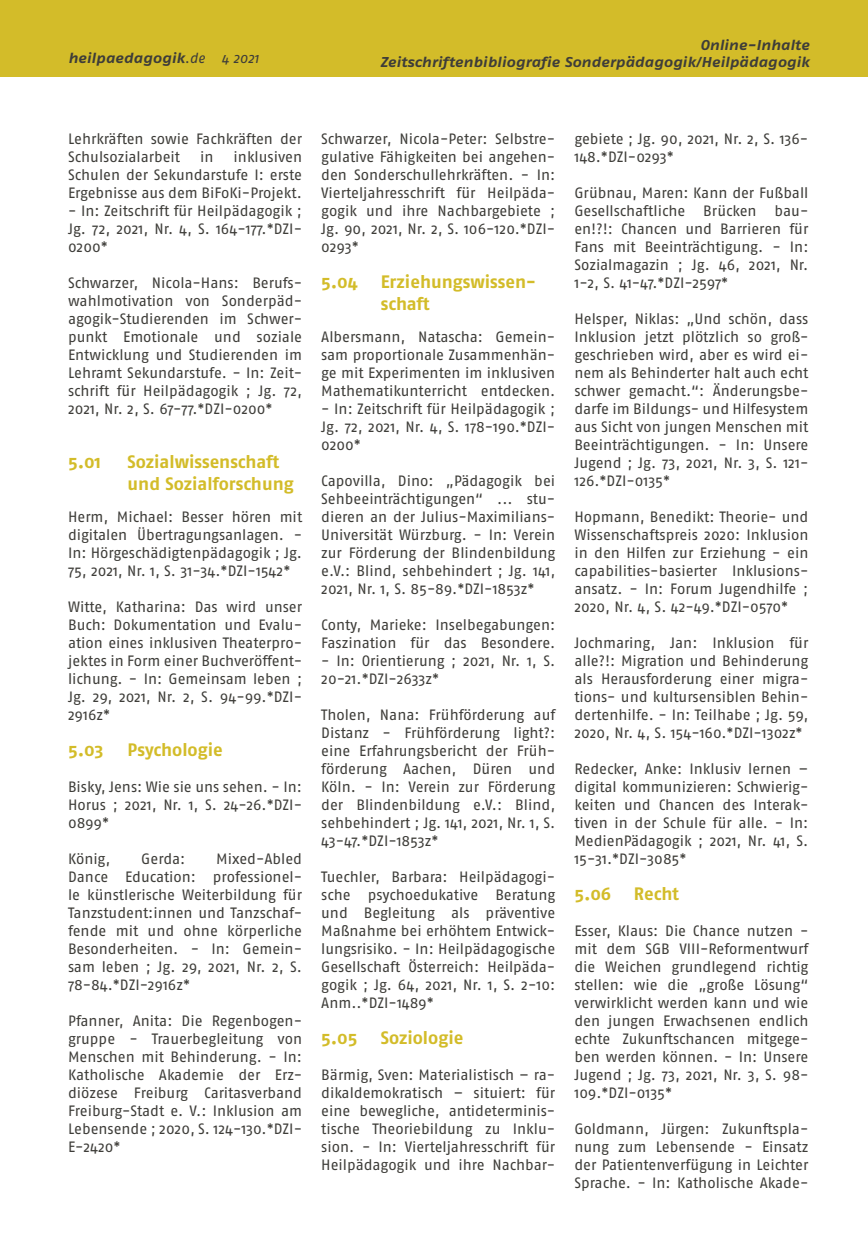
<style>
.page{position:relative;width:868px;height:1242px;background:#fff}
.page>*{position:absolute;margin:0;border:0;box-sizing:border-box;transform-origin:0 0}
.Head_gelb_klein{font:700 18px/21.6px "Fago No";color:#d3bc29}
.Text{font:15px/18px "Fago No";color:#3e3d39;text-align:justify}
.t1{font:italic 700 14.25px/17.1px "Fago Ex";color:#3e3d39;text-align:right}
.s1{font-family:"Fago No";font-weight:400}
</style>
<div class="page">
<div style="left:0;top:0;width:867px;height:77px;background:#d3bc29"></div>
<p class="t1" style="left:68px;top:49px;width:192px">heilpaedagogik<span class="s1">.de 4 2021</span></p>
<p class="t1" style="left:380px;top:36px;width:431px">Online-Inhalte<br>Zeitschriftenbibliografie Sonderpädagogik/Heilpädagogik</p>
<p class="Text" style="left:68px;top:130px;width:235px">Lehrkräften sowie Fachkräften der<br>Schulsozialarbeit</p>
<p class="Text" style="left:68px;top:148px;width:235px;text-indent:165px">inklusiven Schulen der Sekundarstufe I: erste Ergebnisse aus dem BiFoKi-Projekt.</p>
<p class="Text" style="left:68px;top:202px;width:235px">- In: Zeitschrift für Heilpädagogik ; Jg. 72, 2021, Nr. 4, S. 164-177.*DZI-0200*</p>
<p class="Text" style="left:68px;top:274px;width:235px">Schwarzer, Nicola-Hans: Berufs&shy;wahlmotivation von Sonderpäd&shy;agogik-Studierenden im Schwer&shy;punkt Emotionale und soziale Entwicklung und Studierenden im Lehramt Sekundarstufe. - In: Zeit&shy;schrift für Heilpädagogik ; Jg. 72, 2021, Nr. 2, S. 67-77.*DZI-0200*</p>
<p class="Text" style="left:200px;top:148px;width:15px">in</p>
<p class="Head_gelb_klein" style="left:68px;top:451px;width:35px">5.01</p>
<p class="Head_gelb_klein" style="left:128px;top:451px;width:168px">Sozialwissenschaft und Sozialforschung</p>
<p class="Text" style="left:68px;top:508px;width:236px">Herm, Michael: Besser hören mit digitalen Übertragungsanlagen. - In: Hörgeschädigtenpädagogik ; Jg.<br>75, 2021, Nr. 1, S. 31-34.*DZI-1542*</p>
<p class="Text" style="left:68px;top:598px;width:235px">Witte, Katharina: Das wird unser Buch: Dokumentation und Evalu&shy;ation eines inklusiven Theaterpro&shy;jektes in Form einer Buchveröffent&shy;lichung. - In: Gemeinsam leben ; Jg. 29, 2021, Nr. 2, S. 94-99.*DZI-2916z*</p>
<p class="Head_gelb_klein" style="left:68px;top:739px;width:37px">5.03</p>
<p class="Head_gelb_klein" style="left:128px;top:739px;width:97px">Psychologie</p>
<p class="Text" style="left:68px;top:778px;width:235px">Bisky, Jens: Wie sie uns sehen. - In:<br>Horus ; 2021, Nr. 1, S. 24-26.*DZI-0899*</p>
<p class="Text" style="left:68px;top:850px;width:44px">König,</p>
<p class="Text" style="left:141px;top:850px;width:46px">Gerda:</p>
<p class="Text" style="left:68px;top:850px;width:235px;text-indent:148px">Mixed-Abled Dance Education: professionel&shy;le künstlerische Weiterbildung für Tanzstudent:innen und Tanzschaf&shy;fende mit und ohne körperliche Besonderheiten. - In: Gemein&shy;sam leben ; Jg. 29, 2021, Nr. 2, S.<br>78-84.*DZI-2916z*</p>
<p class="Text" style="left:68px;top:1012px;width:235px">Pfanner, Anita: Die Regenbogen&shy;gruppe - Trauerbegleitung von Menschen mit Behinderung. - In:<br>Katholische Akademie der Erz&shy;diözese Freiburg Caritasverband Freiburg-Stadt e. V.: Inklusion am Lebensende ; 2020, S. 124-130.*DZI-E-2420*</p>
<p class="Text" style="left:321px;top:130px;width:235px">Schwarzer, Nicola-Peter: Selbstre&shy;gulative Fähigkeiten bei angehen&shy;den Sonderschullehrkräften. - In:<br>Vierteljahresschrift für Heilpäda&shy;gogik und ihre Nachbargebiete ; Jg. 90, 2021, Nr. 2, S. 106-120.*DZI-0293*</p>
<p class="Head_gelb_klein" style="left:321px;top:271px;width:38px">5.04</p>
<p class="Head_gelb_klein" style="left:381px;top:271px;width:156px">Erziehungswissen&shy;schaft</p>
<p class="Text" style="left:321px;top:328px;width:235px">Albersmann, Natascha: Gemein&shy;sam proportionale Zusammenhän&shy;ge mit Experimenten im inklusiven Mathematikunterricht entdecken.</p>
<p class="Text" style="left:321px;top:400px;width:235px">- In: Zeitschrift für Heilpädagogik ; Jg. 72, 2021, Nr. 4, S. 178-190.*DZI-0200*</p>
<p class="Text" style="left:321px;top:472px;width:235px">Capovilla, Dino: „Pädagogik bei Sehbeeinträchtigungen“ ... stu&shy;dieren an der Julius-Maximilians-Universität Würzburg. - In: Verein zur Förderung der Blindenbildung e.V.: Blind, sehbehindert ; Jg. 141, 2021, Nr. 1, S. 85-89.*DZI-1853z*</p>
<p class="Text" style="left:321px;top:616px;width:235px">Conty, Marieke: Inselbegabungen:<br>Faszination für das Besondere.</p>
<p class="Text" style="left:321px;top:652px;width:235px">- In: Orientierung ; 2021, Nr. 1, S.<br>20-21.*DZI-2633z*</p>
<p class="Text" style="left:321px;top:706px;width:236px">Tholen, Nana: Frühförderung auf Distanz - Frühförderung light?: eine Erfahrungsbericht der Früh&shy;förderung Aachen, Düren und Köln. - In: Verein zur Förderung der Blindenbildung e.V.: Blind, sehbehindert ; Jg. 141, 2021, Nr. 1, S.<br>43-47.*DZI-1853z*</p>
<p class="Text" style="left:321px;top:868px;width:235px">Tuechler, Barbara: Heilpädagogi&shy;sche psychoedukative Beratung und Begleitung als präventive Maßnahme bei erhöhtem Entwick&shy;lungsrisiko. - In: Heilpädagogische Gesellschaft Österreich: Heilpäda&shy;gogik ; Jg. 64, 2021, Nr. 1, S. 2-10:<br>Anm..*DZI-1489*</p>
<p class="Head_gelb_klein" style="left:321px;top:1027px;width:38px">5.05</p>
<p class="Head_gelb_klein" style="left:381px;top:1027px;width:84px">Soziologie</p>
<p class="Text" style="left:321px;top:1066px;width:235px">Bärmig, Sven: Materialistisch – ra&shy;dikaldemokratisch – situiert: für eine bewegliche, antideterminis&shy;tische Theoriebildung zu Inklu&shy;sion. - In: Vierteljahresschrift für Heilpädagogik und ihre Nachbar-</p>
<p class="Text" style="left:574px;top:130px;width:235px">gebiete ; Jg. 90, 2021, Nr. 2, S. 136-<br>148.*DZI-0293*</p>
<p class="Text" style="left:574px;top:184px;width:235px">Grübnau, Maren: Kann der Fußball Gesellschaftliche Brücken bau&shy;en!?!: Chancen und Barrieren für Fans mit Beeinträchtigung. - In:<br>Sozialmagazin ; Jg. 46, 2021, Nr.<br>1-2, S. 41-47.*DZI-2597*</p>
<p class="Text" style="left:574px;top:310px;width:236px">Helsper, Niklas: „Und schön, dass Inklusion jetzt plötzlich so groß&shy;geschrieben wird, aber es wird ei&shy;nem als Behinderter halt auch echt schwer gemacht.“: Änderungsbe&shy;darfe im Bildungs- und Hilfesystem aus Sicht von jungen Menschen mit Beeinträchtigungen. - In: Unsere Jugend ; Jg. 73, 2021, Nr. 3, S. 121- 126.*DZI-0135*</p>
<p class="Text" style="left:574px;top:508px;width:235px">Hopmann, Benedikt: Theorie- und Wissenschaftspreis 2020: Inklusion in den Hilfen zur Erziehung - ein capabilities-basierter Inklusions&shy;ansatz. - In: Forum Jugendhilfe ; 2020, Nr. 4, S. 42-49.*DZI-0570*</p>
<p class="Text" style="left:574px;top:634px;width:235px">Jochmaring, Jan: Inklusion für alle?!: Migration und Behinderung als Herausforderung einer migra&shy;tions- und kultursensiblen Behin&shy;dertenhilfe. - In: Teilhabe ; Jg. 59, 2020, Nr. 4, S. 154-160.*DZI-1302z*</p>
<p class="Text" style="left:574px;top:760px;width:235px">Redecker, Anke: Inklusiv lernen – digital kommunizieren: Schwierig&shy;keiten und Chancen des Interak&shy;tiven in der Schule für alle. - In:<br>MedienPädagogik ; 2021, Nr. 41, S.<br>15-31.*DZI-3085*</p>
<p class="Head_gelb_klein" style="left:574px;top:883px;width:39px">5.06</p>
<p class="Head_gelb_klein" style="left:634px;top:883px;width:47px">Recht</p>
<p class="Text" style="left:574px;top:922px;width:236px">Esser, Klaus: Die Chance nutzen - mit dem SGB VIII-Reformentwurf die Weichen grundlegend richtig stellen: wie die „große Lösung“ verwirklicht werden kann und wie den jungen Erwachsenen endlich echte Zukunftschancen mitgege&shy;ben werden können. - In: Unsere Jugend ; Jg. 73, 2021, Nr. 3, S. 98- 109.*DZI-0135*</p>
<p class="Text" style="left:574px;top:1120px;width:235px">Goldmann, Jürgen: Zukunftspla&shy;nung zum Lebensende - Einsatz der Patientenverfügung in Leichter Sprache. - In: Katholische Akade-</p>
</div>
